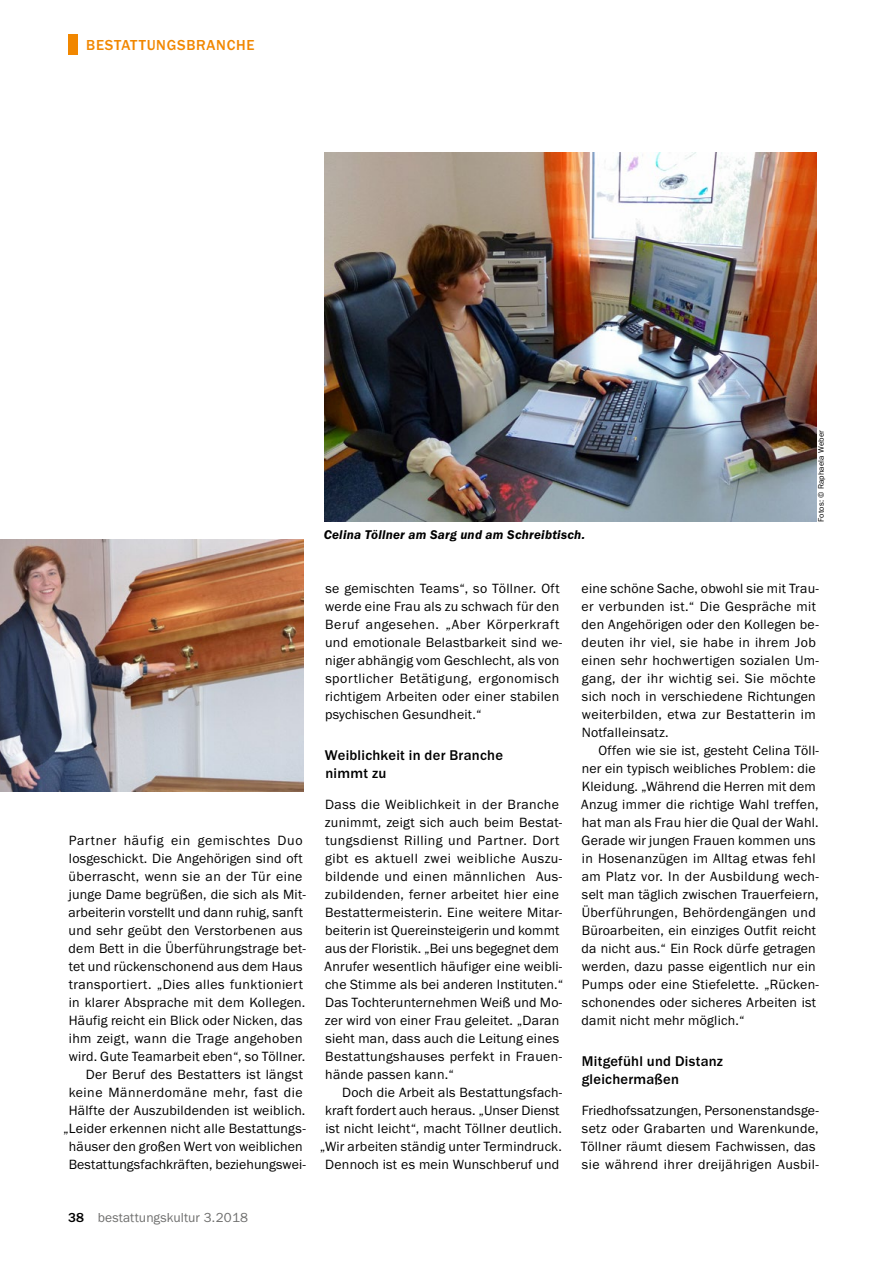
<style>
.page{position:relative;width:893px;height:1263px;background:#fff}
.page>*{position:absolute;margin:0;border:0;box-sizing:border-box;transform-origin:0 0}
.t1{font:500 15px "Franklin Gothic URW";letter-spacing:.045em;color:#f18700}
.t2{font:500 14.7px/18px "Franklin Gothic URW";letter-spacing:.015em;color:#000}
.t3{font:13.8px/18px "Franklin Gothic URW Boo";letter-spacing:.015em;color:#000}
.t4{font:13.5px "Franklin Gothic URW Boo";letter-spacing:.01em;color:#6f6f6e}
.t5{font:13.2px "Franklin Gothic URW Dem Ita";letter-spacing:.015em;color:#000}
.t6{font:8.25px "Franklin Gothic URW Boo";letter-spacing:.015em;color:#000}
.s1{font-family:"Franklin Gothic URW";font-weight:500;color:#000}
</style>
<div class="page">
<div style="left:68px;top:34px;width:9px;height:21px;background:#f18700"></div>
<img style="left:0;top:539px;width:303px;height:252px">
<img style="left:325px;top:152px;width:491px;height:369px">
<p class="t1" style="left:86px;top:35px;width:170px">BESTATTUNGSBRANCHE</p>
<p class="t5" style="left:324px;top:526px;width:263px">Celina Töllner am Sarg und am Schreibtisch.</p>
<p class="t6" style="left:816px;top:522px;width:93px;rotate:-90deg">Fotos: © Raphaela Weber</p>
<p class="t3" style="left:63px;top:831px;width:244px;text-align:right">Partner häufig ein gemischtes Duo losgeschickt. Die Angehörigen sind oft überrascht, wenn sie an der Tür eine junge Dame begrüßen, die sich als Mit&shy;arbeiterin vorstellt und dann ruhig, sanft und sehr geübt den Verstorbenen aus dem Bett in die Überführungstrage bet&shy;tet und rückenschonend aus dem Haus transportiert. „Dies alles funktioniert in klarer Absprache mit dem Kollegen.<br>Häufig reicht ein Blick oder Nicken, das ihm zeigt, wann die Trage angehoben wird. Gute Teamarbeit eben“, so Töllner.<br>Der Beruf des Bestatters ist längst keine Männerdomäne mehr, fast die Hälfte der Auszubildenden ist weiblich. „Leider erkennen nicht alle Bestattungs&shy;häuser den großen Wert von weiblichen Bestattungsfachkräften, beziehungswei-</p>
<p class="t3" style="left:325px;top:579px;width:239px">se gemischten Teams“, so Töllner. Oft werde eine Frau als zu schwach für den Beruf angesehen. „Aber Körperkraft und emotionale Belastbarkeit sind we&shy;niger abhängig vom Geschlecht, als von sportlicher Betätigung, ergonomisch richtigem Arbeiten oder einer stabilen psychischen Gesundheit.“</p>
<p class="t2" style="left:325px;top:746px;width:179px">Weiblichkeit in der Branche nimmt zu</p>
<p class="t3" style="left:325px;top:795px;width:240px">Dass die Weiblichkeit in der Branche zunimmt, zeigt sich auch beim Bestat&shy;tungsdienst Rilling und Partner. Dort gibt es aktuell zwei weibliche Auszu&shy;bildende und einen männlichen Aus&shy;zubildenden, ferner arbeitet hier eine Bestattermeisterin. Eine weitere Mitar&shy;beiterin ist Quereinsteigerin und kommt aus der Floristik. „Bei uns begegnet dem Anrufer wesentlich häufiger eine weibli&shy;che Stimme als bei anderen Instituten.“ Das Tochterunternehmen Weiß und Mo&shy;zer wird von einer Frau geleitet. „Daran sieht man, dass auch die Leitung eines Bestattungshauses perfekt in Frauen&shy;hände passen kann.“</p>
<p class="t3" style="left:320px;top:1083px;width:244px;text-align:right">Doch die Arbeit als Bestattungsfach&shy;kraft fordert auch heraus. „Unser Dienst ist nicht leicht“, macht Töllner deutlich. „Wir arbeiten ständig unter Termindruck.<br>Dennoch ist es mein Wunschberuf und</p>
<p class="t4" style="left:68px;top:1209px;width:181px"><span class="s1">38</span> bestattungskultur 3.2018</p>
<p class="t3" style="left:582px;top:579px;width:239px">eine schöne Sache, obwohl sie mit Trau&shy;er verbunden ist.“ Die Gespräche mit den Angehörigen oder den Kollegen be&shy;deuten ihr viel, sie habe in ihrem Job einen sehr hochwertigen sozialen Um&shy;gang, der ihr wichtig sei. Sie möchte sich noch in verschiedene Richtungen weiterbilden, etwa zur Bestatterin im Notfalleinsatz.</p>
<p class="t3" style="left:581px;top:741px;width:239px;text-indent:17px">Offen wie sie ist, gesteht Celina Töll&shy;ner ein typisch weibliches Problem: die Kleidung. „Während die Herren mit dem Anzug immer die richtige Wahl treffen, hat man als Frau hier die Qual der Wahl.<br>Gerade wir jungen Frauen kommen uns in Hosenanzügen im Alltag etwas fehl am Platz vor. In der Ausbildung wech&shy;selt man täglich zwischen Trauerfeiern, Überführungen, Behördengängen und Büroarbeiten, ein einziges Outfit reicht da nicht aus.“ Ein Rock dürfe getragen werden, dazu passe eigentlich nur ein Pumps oder eine Stiefelette. „Rücken&shy;schonendes oder sicheres Arbeiten ist damit nicht mehr möglich.“</p>
<p class="t2" style="left:582px;top:1052px;width:143px">Mitgefühl und Distanz gleichermaßen</p>
<p class="t3" style="left:581px;top:1101px;width:240px">Friedhofssatzungen, Personenstandsge&shy;setz oder Grabarten und Warenkunde, Töllner räumt diesem Fachwissen, das sie während ihrer dreijährigen Ausbil-</p>
</div>
